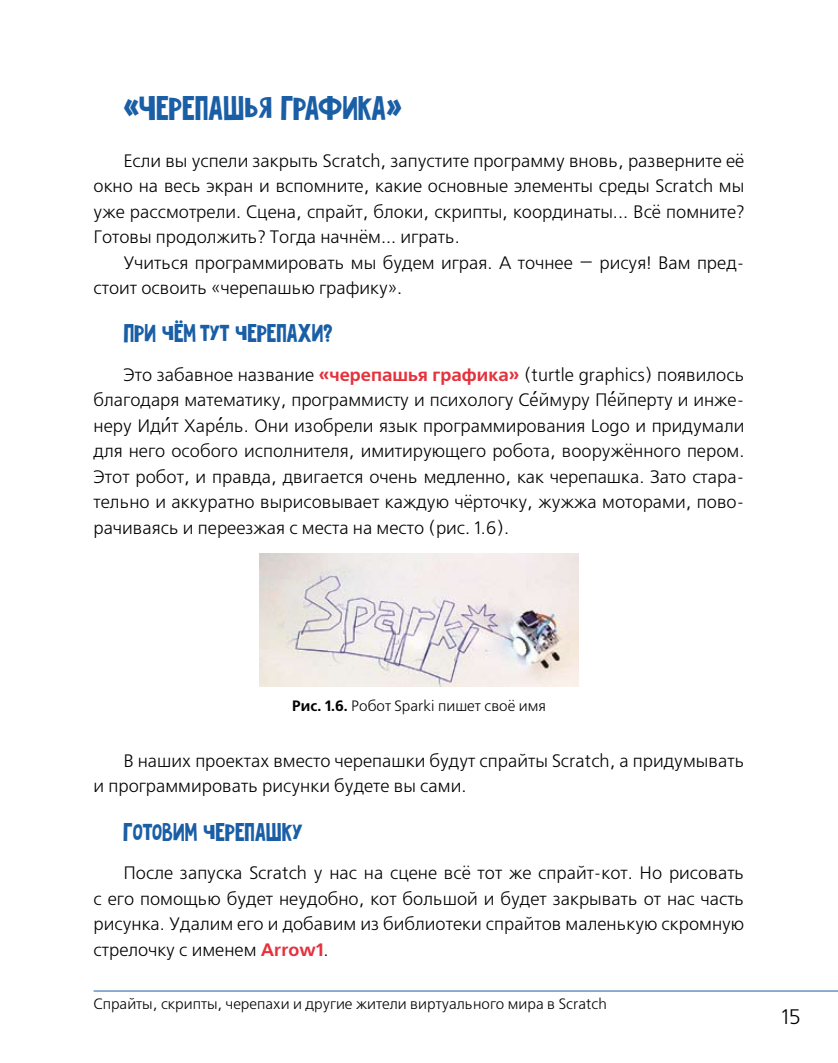
<style>
.page{position:relative;width:838px;height:1063px;background:#fff}
.page>*{position:absolute;margin:0;border:0;box-sizing:border-box;transform-origin:0 0}
.t1{font:30px "Firenight";color:#1a5ea5}
.t2{font:22.5px "Firenight";color:#1a5ea5}
.t3{font:21px "Free Set C";color:#000}
.t4{font:18px/25.5px "Free Set C";color:#000;text-align:justify}
.t5{font:15px "Free Set C";color:#000}
.s1{font-weight:700;color:#e5323d}
.s2{font-family:"Tahoma"}
.s3{font-weight:700}
</style>
<div class="page">
<hr style="left:94px;top:991px;width:744px;height:1px;background:#1a5ea5">
<img style="left:259px;top:554px;width:320px;height:132px">
<h1 class="t1" style="left:123px;top:90px;width:280px">«Черепашья графика»</h1>
<p class="t4" style="left:94px;top:149px;width:652px;text-indent:30px">Если вы успели закрыть Scratch, запустите программу вновь, разверните её окно на весь экран и вспомните, какие основные элементы среды Scratch мы уже рассмотрели. Сцена, спрайт, блоки, скрипты, координаты... Всё помните?<br>Готовы продолжить? Тогда начнём... играть.</p>
<p class="t4" style="left:94px;top:251px;width:648px;text-indent:30px">Учиться программировать мы будем играя. А точнее — рисуя! Вам пред&shy;стоит освоить «черепашью графику».</p>
<p class="t2" style="left:123px;top:320px;width:210px">При чём тут черепахи?</p>
<p class="t4" style="left:94px;top:363px;width:652px;text-indent:30px">Это забавное название <span class="s1">«черепашья графика»</span> (turtle graphics) появилось благодаря математику, программисту и психологу Се<span class="s2">́</span>ймуру Пе<span class="s2">́</span>йперту и инже&shy;неру Иди<span class="s2">́</span>т Харе<span class="s2">́</span>ль. Они изобрели язык программирования Logo и придумали для него особого исполнителя, имитирующего робота, вооружённого пером.<br>Этот робот, и правда, двигается очень медленно, как черепашка. Зато стара&shy;тельно и аккуратно вырисовывает каждую чёрточку, жужжа моторами, пово&shy;рачиваясь и переезжая с места на место (рис. 1.6).</p>
<p class="t5" style="left:292px;top:697px;width:255px"><span class="s3">Рис. 1.6.</span> Робот Sparki пишет своё имя</p>
<p class="t4" style="left:94px;top:749px;width:652px;text-indent:30px">В наших проектах вместо черепашки будут спрайты Scratch, а придумывать и программировать рисунки будете вы сами.</p>
<p class="t2" style="left:123px;top:818px;width:181px">Готовим черепашку</p>
<p class="t4" style="left:94px;top:861px;width:652px;text-indent:30px">После запуска Scratch у нас на сцене всё тот же спрайт-кот. Но рисовать с его помощью будет неудобно, кот большой и будет закрывать от нас часть рисунка. Удалим его и добавим из библиотеки спрайтов маленькую скромную стрелочку с именем <span class="s1">Arrow1</span>.</p>
<p class="t5" style="left:94px;top:996px;width:515px">Спрайты, скрипты, черепахи и другие жители виртуального мира в Scratch</p>
<p class="t3" style="left:781px;top:1006px;width:21px">15</p>
</div>
